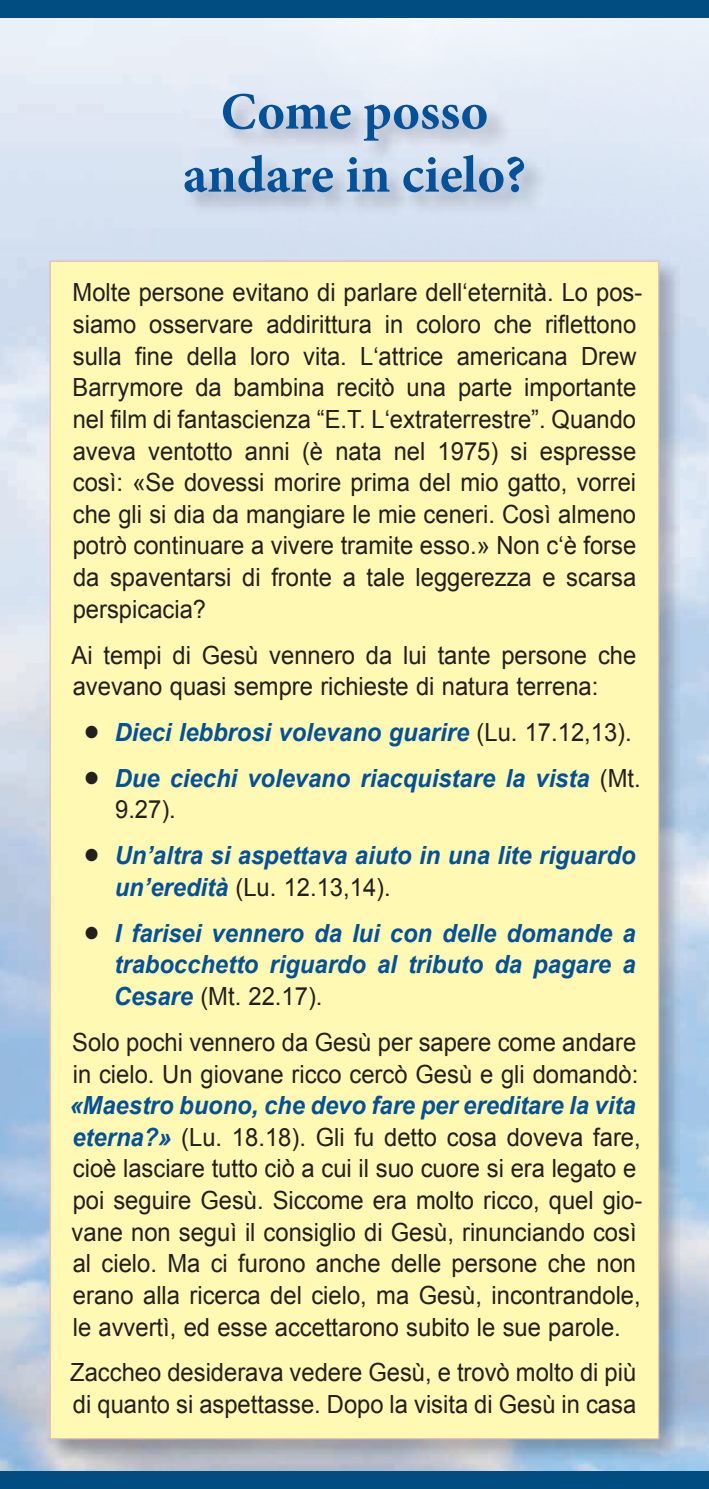
<style>
.page{position:relative;width:709px;height:1489px;background:#fff}
.page>*{position:absolute;margin:0;border:0;box-sizing:border-box;transform-origin:0 0}
.t1{font:700 52.5px/63px "Minion Pro";color:#01519b;text-align:center}
.t2{font:25px/31.5px "Arial";color:#231f20;scale:.95 1}
.t3{font:italic 700 25px/31.5px "Arial";color:#01519b;scale:.95 1}
.s1{font-family:"Cg Omega";font-weight:400;font-style:normal;color:#231f20}
.s2{font-weight:400;font-style:normal;color:#231f20}
.s3{font-weight:700;font-style:italic;color:#01519b}
</style>
<div class="page">
<div style="left:0;top:1470px;width:709px;height:18px;background:#014d82"></div>
<div style="left:0;top:0;width:709px;height:18px;background:#014d82"></div>
<img style="left:47px;top:258px;width:636px;height:1204px">
<div style="left:50px;top:260px;width:609px;height:1179px;background:#fff9b4"></div>
<h1 class="t1" style="left:183px;top:80px;width:344px">Come posso andare in cielo?</h1>
<p class="t2" style="left:73px;top:277px;width:601px">Molte persone evitano di parlare dell‘eternità. Lo pos&shy;siamo osservare addirittura in coloro che riflettono sul la fine della loro vita. L‘attrice americana Drew Barrymore da bambina recitò una parte importante nel film di fantascienza “E.T. L‘extraterrestre”. Quando ave va ventotto anni (è nata nel 1975) si espresse così: «Se dovessi morire prima del mio gatto, vorrei che gli si dia da mangiare le mie ceneri. Così almeno po trò continuare a vivere tramite esso.» Non c‘è forse da spaventarsi di fronte a tale leggerezza e scarsa per spicacia?</p>
<p class="t2" style="left:72px;top:639px;width:596px">Ai tempi di Gesù vennero da lui tante persone che ave va no quasi sempre richieste di natura terrena:</p>
<p class="t3" style="left:83px;top:717px;width:579px"><span class="s1">•</span> Dieci lebbrosi volevano guarire <span class="s2">(Lu. 17.12,13).</span></p>
<p class="t3" style="left:115px;top:763px;width:554px;text-indent:-32px"><span class="s1">•</span> Due ciechi volevano riacquistare la vista <span class="s2">(Mt.<br>9.27).</span></p>
<p class="t3" style="left:115px;top:840px;width:550px;text-indent:-32px"><span class="s1">•</span> Un’altra si aspettava aiuto in una lite riguardo un’eredità <span class="s2">(Lu. 12.13,14).</span></p>
<p class="t3" style="left:114px;top:918px;width:550px;text-align:justify;text-indent:-31px"><span class="s1">•</span> I farisei vennero da lui con delle domande a tra bocchetto riguardo al tributo da pagare a Ce sare <span class="s2">(Mt. 22.17).</span></p>
<p class="t2" style="left:72px;top:1026px;width:597px">Solo pochi vennero da Gesù per sapere come andare in cielo. Un giovane ricco cercò Gesù e gli domandò:</p>
<p class="t2" style="left:69px;top:1089px;width:604px"><span class="s3">«Maestro buono, che devo fare per ereditare la vita eterna?»</span> (Lu. 18.18). Gli fu detto cosa doveva fare, cioè lasciare tutto ciò a cui il suo cuore si era legato e poi se guire Gesù. Siccome era molto ricco, quel gio&shy;vane non seguì il consiglio di Gesù, rinunciando così al cielo. Ma ci furono anche delle persone che non erano alla ri cerca del cielo, ma Gesù, incontrandole, le avvertì, ed esse accettarono subito le sue parole.</p>
<p class="t2" style="left:70px;top:1356px;width:597px">Zaccheo desiderava vedere Gesù, e trovò molto di più di quanto si aspettasse. Dopo la visita di Gesù in casa</p>
</div>
